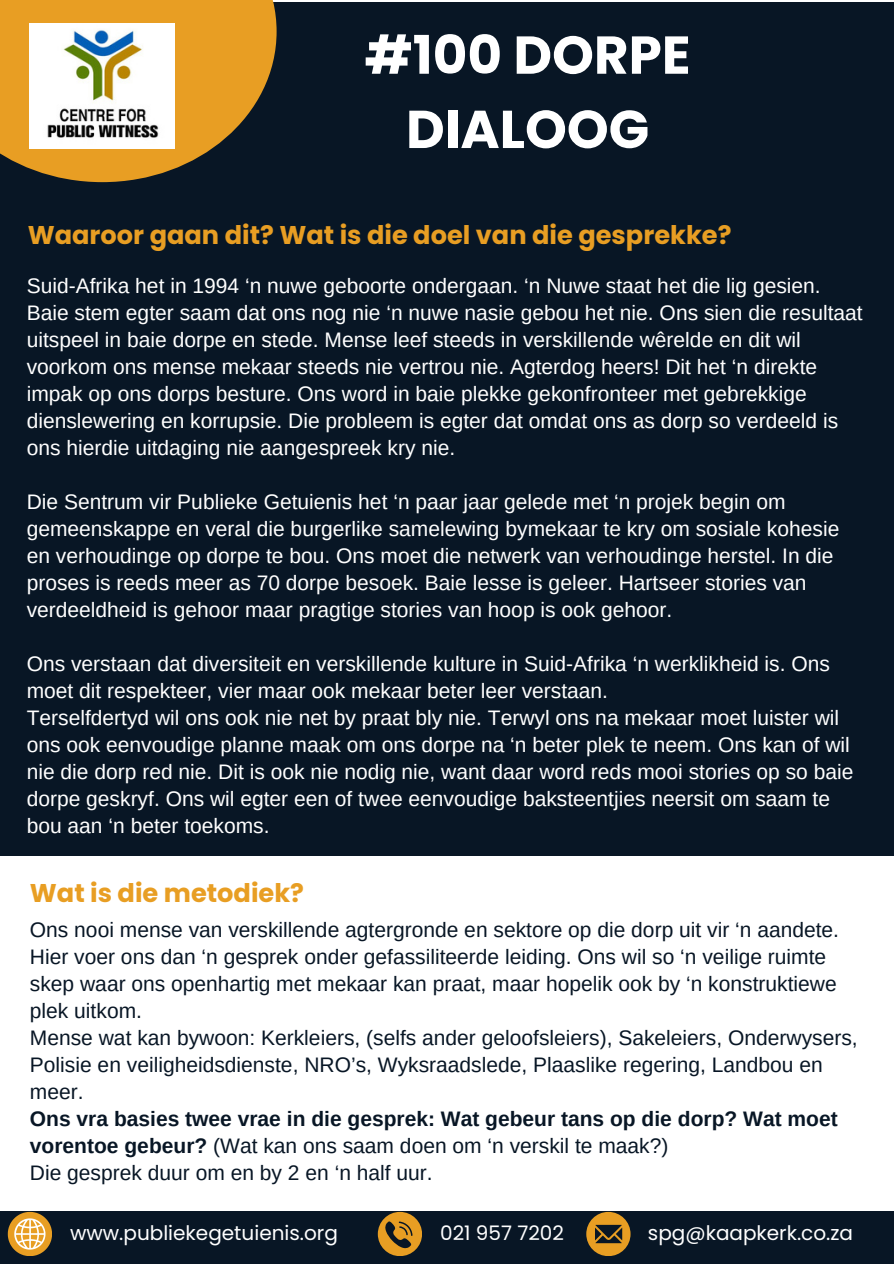
<style>
.page{position:relative;width:894px;height:1264px;background:#fff}
.page>*{position:absolute;margin:0;border:0;box-sizing:border-box;transform-origin:0 0}
.t1{font:700 53.25px/74.2px "Poppins";color:#fff;text-align:center}
.t2{font:700 25.65px "Poppins";color:#e89e23}
.t3{font:21px/27px "Arimo";color:#fff}
.t4{font:21px/27px "Arimo";color:#081625}
.t5{font:700 21px/27px "Arimo";color:#081625}
.t6{font:19.95px "Poppins";color:#fff}
.s1{font-weight:400}
</style>
<div class="page">
<div style="left:0;top:2px;width:893px;height:853px;background:#081625"></div>
<svg style="left:0;top:0;width:276px;height:182px;fill:#e89e23"></svg>
<div style="left:0;top:1211px;width:893px;height:52px;background:#081625"></div>
<svg style="left:377px;top:1211px;width:44px;height:44px"></svg>
<svg style="left:8px;top:1211px;width:44px;height:44px"></svg>
<svg style="left:586px;top:1211px;width:44px;height:44px"></svg>
<img style="left:30px;top:24px;width:144px;height:125px">
<h1 class="t1" style="left:364px;top:18px;width:327px">#100 DORPE<br>DIALOOG</h1>
<h2 class="t2" style="left:28px;top:217px;width:705px">Waaroor gaan dit? Wat is die doel van die gesprekke?</h2>
<p class="t3" style="left:27px;top:272px;width:837px">Suid-Afrika het in 1994 ‘n nuwe geboorte ondergaan. ‘n Nuwe staat het die lig gesien.<br>Baie stem egter saam dat ons nog nie ‘n nuwe nasie gebou het nie. Ons sien die resultaat uitspeel in baie dorpe en stede. Mense leef steeds in verskillende wêrelde en dit wil voorkom ons mense mekaar steeds nie vertrou nie. Agterdog heers! Dit het ‘n direkte impak op ons dorps besture. Ons word in baie plekke gekonfronteer met gebrekkige dienslewering en korrupsie. Die probleem is egter dat omdat ons as dorp so verdeeld is ons hierdie uitdaging nie aangespreek kry nie.</p>
<h2 class="t3" style="left:27px;top:488px;width:813px">Die Sentrum vir Publieke Getuienis het ‘n paar jaar gelede met ‘n projek begin om gemeenskappe en veral die burgerlike samelewing bymekaar te kry om sosiale kohesie en verhoudinge op dorpe te bou. Ons moet die netwerk van verhoudinge herstel. In die proses is reeds meer as 70 dorpe besoek. Baie lesse is geleer. Hartseer stories van verdeeldheid is gehoor maar pragtige stories van hoop is ook gehoor.</h2>
<p class="t3" style="left:27px;top:650px;width:804px">Ons verstaan dat diversiteit en verskillende kulture in Suid-Afrika ‘n werklikheid is. Ons moet dit respekteer, vier maar ook mekaar beter leer verstaan.</p>
<p class="t3" style="left:27px;top:704px;width:828px">Terselfdertyd wil ons ook nie net by praat bly nie. Terwyl ons na mekaar moet luister wil ons ook eenvoudige planne maak om ons dorpe na ‘n beter plek te neem. Ons kan of wil nie die dorp red nie. Dit is ook nie nodig nie, want daar word reds mooi stories op so baie dorpe geskryf. Ons wil egter een of twee eenvoudige baksteentjies neersit om saam te bou aan ‘n beter toekoms.</p>
<p class="t2" style="left:30px;top:874px;width:275px">Wat is die metodiek?</p>
<p class="t4" style="left:30px;top:916px;width:810px">Ons nooi mense van verskillende agtergronde en sektore op die dorp uit vir ‘n aandete.<br>Hier voer ons dan ‘n gesprek onder gefassiliteerde leiding. Ons wil so ‘n veilige ruimte skep waar ons openhartig met mekaar kan praat, maar hopelik ook by ‘n konstruktiewe plek uitkom.</p>
<p class="t4" style="left:30px;top:1024px;width:829px">Mense wat kan bywoon: Kerkleiers, (selfs ander geloofsleiers), Sakeleiers, Onderwysers,<br>Polisie en veiligheidsdienste, NRO’s, Wyksraadslede, Plaaslike regering, Landbou en meer.</p>
<p class="t5" style="left:30px;top:1105px;width:809px">Ons vra basies twee vrae in die gesprek: Wat gebeur tans op die dorp? Wat moet vorentoe gebeur? <span class="s1">(Wat kan ons saam doen om ‘n verskil te maak?)</span></p>
<p class="t4" style="left:30px;top:1159px;width:404px">Die gesprek duur om en by 2 en ‘n half uur.</p>
<p class="t6" style="left:70px;top:1218px;width:269px">www.publiekegetuienis.org</p>
<p class="t6" style="left:440px;top:1218px;width:125px">021 957 7202</p>
<p class="t6" style="left:647px;top:1218px;width:207px">spg@kaapkerk.co.za</p>
</div>
